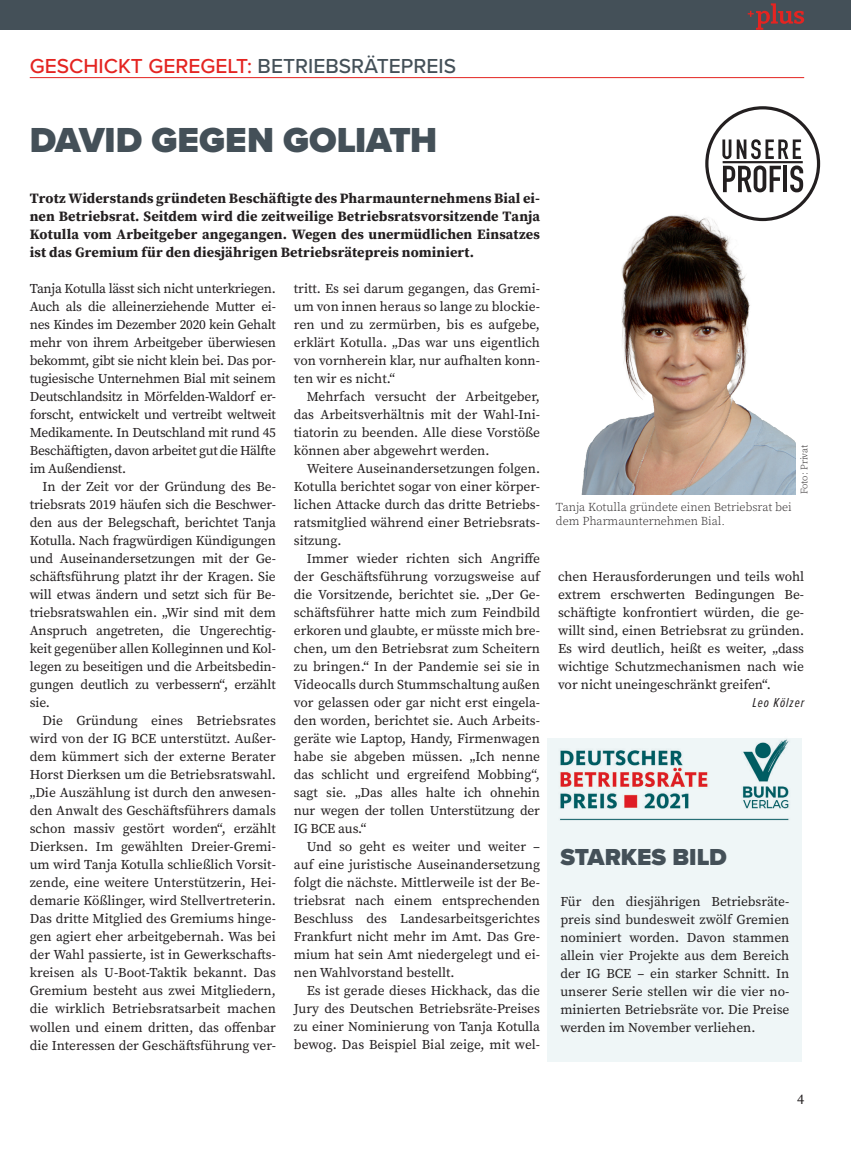
<style>
.page{position:relative;width:851px;height:1149px;background:#fff}
.page>*{position:absolute;margin:0;border:0;box-sizing:border-box;transform-origin:0 0}
.t1{font:900 36px "Proxima Nova";color:#445058}
.t2{font:900 24px "Proxima Nova";color:#445058}
.t3{font:500 21px "Proxima Nova";color:#e42421}
.t4{font:700 14.25px/18px "Source Serif Pro";letter-spacing:.005em;color:#231f20;text-align:justify}
.t5{font:14.25px "Source Serif Pro";color:#231f20}
.t6{font:13.5px/18px "Source Serif Pro";color:#231f20;text-align:justify}
.t7{font:italic 13.5px "Proxima Nova Ex Cn";letter-spacing:.075em;color:#231f20}
.t8{font:300 12px/14.4px "Source Serif Pro";color:#231f20}
.t9{font:300 9.75px "Source Serif Pro";letter-spacing:-.005em;color:#231f20}
.s1{color:#445058}
</style>
<div class="page">
<div style="left:0;top:0;width:850px;height:30px;background:#445058"></div>
<svg style="left:747px;top:3px;width:57px;height:27px"></svg>
<hr style="left:30px;top:77px;width:774px;height:1px;background:#e42421">
<div style="left:547px;top:737px;width:255px;height:324px;background:#eff6f7"></div>
<svg style="left:705px;top:106px;width:115px;height:105px"></svg>
<hr style="left:722px;top:161px;width:80px;height:2px;background:#231f20">
<img style="left:581px;top:187px;width:214px;height:307px">
<img style="left:547px;top:737px;width:255px;height:84px">
<h3 class="t3" style="left:30px;top:50px;width:428px">GESCHICKT GEREGELT: <span class="s1">BETRIEBSRÄTEPREIS</span></h3>
<h1 class="t1" style="left:30px;top:113px;width:409px">DAVID GEGEN GOLIATH</h1>
<p class="t4" style="left:30px;top:189px;width:511px">Trotz Widerstands gründeten Beschäftigte des Pharmaunternehmens Bial ei&shy;nen Betriebsrat. Seitdem wird die zeitweilige Betriebsratsvorsitzende Tanja Kotulla vom Arbeitgeber angegangen. Wegen des unermüdlichen Einsatzes ist das Gremium für den diesjährigen Betriebsrätepreis nominiert.</p>
<p class="t6" style="left:30px;top:279px;width:247px">Tanja Kotulla lässt sich nicht unterkriegen.<br>Auch als die alleinerziehende Mutter ei&shy;nes Kindes im Dezember 2020 kein Gehalt mehr von ihrem Arbeitgeber überwiesen bekommt, gibt sie nicht klein bei. Das por&shy;tugiesische Unternehmen Bial mit seinem Deutschlandsitz in Mörfelden-Waldorf er&shy;forscht, entwickelt und vertreibt weltweit Medikamente. In Deutschland mit rund 45<br>Beschäftigten, davon arbeitet gut die Hälfte im Außendienst.</p>
<p class="t6" style="left:30px;top:477px;width:247px;text-indent:13px">In der Zeit vor der Gründung des Be&shy;triebsrats 2019 häufen sich die Beschwer&shy;den aus der Belegschaft, berichtet Tanja Kotulla. Nach fragwürdigen Kündigungen und Auseinandersetzungen mit der Ge&shy;schäftsführung platzt ihr der Kragen. Sie will etwas ändern und setzt sich für Be&shy;triebsratswahlen ein. „Wir sind mit dem Anspruch angetreten, die Ungerechtig&shy;keit gegenüber allen Kolleginnen und Kol&shy;legen zu beseitigen und die Arbeitsbedin&shy;gungen deutlich zu verbessern“, erzählt sie.</p>
<p class="t6" style="left:30px;top:711px;width:247px;text-indent:13px">Die Gründung eines Betriebsrates wird von der IG BCE unterstützt. Außer&shy;dem kümmert sich der externe Berater Horst Dierksen um die Betriebsratswahl. „Die Auszählung ist durch den anwesen&shy;den Anwalt des Geschäftsführers damals schon massiv gestört worden“, erzählt Dierksen. Im gewählten Dreier-Gremi&shy;um wird Tanja Kotulla schließlich Vorsit&shy;zende, eine weitere Unterstützerin, Hei&shy;demarie Kößlinger, wird Stellvertreterin.<br>Das dritte Mitglied des Gremiums hinge&shy;gen agiert eher arbeitgebernah. Was bei der Wahl passierte, ist in Gewerkschafts&shy;kreisen als U-Boot-Taktik bekannt. Das Gremium besteht aus zwei Mitgliedern, die wirklich Betriebsratsarbeit machen wollen und einem dritten, das offenbar die Interessen der Geschäftsführung ver-</p>
<p class="t6" style="left:294px;top:279px;width:247px">tritt. Es sei darum gegangen, das Gremi&shy;um von innen heraus so lange zu blockie&shy;ren und zu zermürben, bis es aufgebe, erklärt Kotulla. „Das war uns eigentlich von vornherein klar, nur aufhalten konn&shy;ten wir es nicht.“</p>
<p class="t6" style="left:294px;top:387px;width:247px;text-indent:13px">Mehrfach versucht der Arbeitgeber, das Arbeitsverhältnis mit der Wahl-Ini&shy;tiatorin zu beenden. Alle diese Vorstöße können aber abgewehrt werden.</p>
<p class="t6" style="left:294px;top:459px;width:247px;text-indent:13px">Weitere Auseinandersetzungen folgen.<br>Kotulla berichtet sogar von einer körper&shy;lichen Attacke durch das dritte Betriebs&shy;ratsmitglied während einer Betriebsrats&shy;sitzung.</p>
<p class="t6" style="left:294px;top:549px;width:247px;text-indent:13px">Immer wieder richten sich Angriffe der Geschäftsführung vorzugsweise auf die Vorsitzende, berichtet sie. „Der Ge&shy;schäftsführer hatte mich zum Feindbild erkoren und glaubte, er müsste mich bre&shy;chen, um den Betriebsrat zum Scheitern zu bringen.“ In der Pandemie sei sie in Videocalls durch Stummschaltung außen vor gelassen oder gar nicht erst eingela&shy;den worden, berichtet sie. Auch Arbeits&shy;geräte wie Laptop, Handy, Firmenwagen habe sie abgeben müssen. „Ich nenne das schlicht und ergreifend Mobbing“, sagt sie. „Das alles halte ich ohnehin nur wegen der tollen Unterstützung der IG BCE aus.“</p>
<p class="t6" style="left:294px;top:837px;width:247px;text-indent:13px">Und so geht es weiter und weiter – auf eine juristische Auseinandersetzung folgt die nächste. Mittlerweile ist der Be&shy;triebsrat nach einem entsprechenden Beschluss des Landesarbeitsgerichtes Frankfurt nicht mehr im Amt. Das Gre&shy;mium hat sein Amt niedergelegt und ei&shy;nen Wahlvorstand bestellt.</p>
<p class="t6" style="left:294px;top:981px;width:247px;text-indent:13px">Es ist gerade dieses Hickhack, das die Jury des Deutschen Betriebsräte-Preises zu einer Nominierung von Tanja Kotulla bewog. Das Beispiel Bial zeige, mit wel-</p>
<p class="t8" style="left:556px;top:500px;width:237px">Tanja Kotulla gründete einen Betriebsrat bei dem Pharmaunternehmen Bial.</p>
<p class="t9" style="left:797px;top:494px;width:51px;rotate:-90deg">Foto: Privat</p>
<p class="t6" style="left:558px;top:567px;width:247px">chen Herausforderungen und teils wohl extrem erschwerten Bedingungen Be&shy;schäftigte konfrontiert würden, die ge&shy;willt sind, einen Betriebsrat zu gründen.<br>Es wird deutlich, heißt es weiter, „dass wichtige Schutzmechanismen nach wie vor nicht uneingeschränkt greifen“.</p>
<p class="t7" style="left:752px;top:692px;width:53px">Leo Kölzer</p>
<h2 class="t2" style="left:560px;top:838px;width:168px">STARKES BILD</h2>
<p class="t6" style="left:560px;top:891px;width:230px">Für den diesjährigen Betriebsräte&shy;preis sind bundesweit zwölf Gremien nominiert worden. Davon stammen allein vier Projekte aus dem Bereich der IG BCE – ein starker Schnitt. In unserer Serie stellen wir die vier no&shy;minierten Betriebsräte vor. Die Preise werden im November verliehen.</p>
<p class="t5" style="left:796px;top:1089px;width:9px">4</p>
</div>
